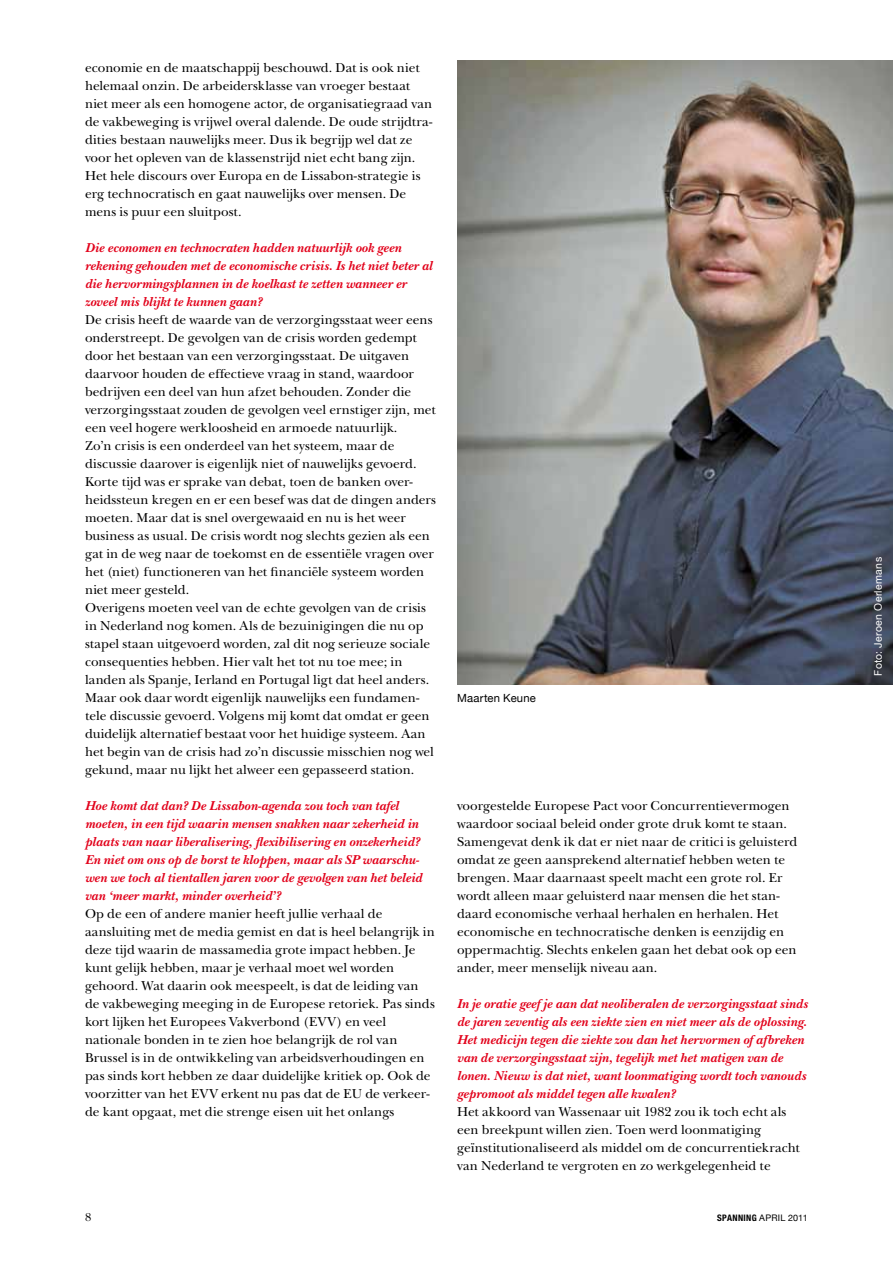
<style>
.page{position:relative;width:893px;height:1263px;background:#fff}
.page>*{position:absolute;margin:0;border:0;box-sizing:border-box;transform-origin:0 0}
.t1{font:13.5px/18px "New Baskerville Std";color:#000}
.t2{font:italic 700 13.5px/18px "New Baskerville Std";letter-spacing:.01em;color:#e2001a}
.t3{font:12px "New Baskerville Std";color:#000}
.t4{font:11.25px "Helvetica Neue";letter-spacing:.015em;color:#000}
.t5{font:10.5px "Helvetica Neue";letter-spacing:.03em;color:#fff}
.t6{font:9px "Helvetica Neue";letter-spacing:.02em;color:#000}
.s1{font-family:"Helvetica Neue LT Std";font-weight:700;font-stretch:condensed}
</style>
<div class="page">
<img style="left:457px;top:60px;width:436px;height:624px">
<p class="t1" style="left:85px;top:59px;width:349px">economie en de maatschappij beschouwd. Dat is ook niet helemaal onzin. De arbeidersklasse van vroeger bestaat niet meer als een homogene actor, de organisatiegraad van de vakbeweging is vrijwel overal dalende. De oude strijdtra&shy;dities bestaan nauwelijks meer. Dus ik begrijp wel dat ze voor het opleven van de klassenstrijd niet echt bang zijn.<br>Het hele discours over Europa en de Lissabon-strategie is erg technocratisch en gaat nauwelijks over mensen. De mens is puur een sluitpost.</p>
<p class="t2" style="left:85px;top:239px;width:349px">Die economen en technocraten hadden natuurlijk ook geen rekening gehouden met de economische crisis. Is het niet beter al die hervormingsplannen in de koelkast te zetten wanneer er zoveel mis blijkt te kunnen gaan?</p>
<p class="t1" style="left:85px;top:311px;width:352px">De crisis heeft de waarde van de verzorgingsstaat weer eens onderstreept. De gevolgen van de crisis worden gedempt door het bestaan van een verzorgingsstaat. De uitgaven daarvoor houden de effectieve vraag in stand, waardoor bedrijven een deel van hun afzet behouden. Zonder die verzorgingsstaat zouden de gevolgen veel ernstiger zijn, met een veel hogere werkloosheid en armoede natuurlijk.<br>Zo’n crisis is een onderdeel van het systeem, maar de discussie daarover is eigenlijk niet of nauwelijks gevoerd.<br>Korte tijd was er sprake van debat, toen de banken over&shy;heidssteun kregen en er een besef was dat de dingen anders moeten. Maar dat is snel overgewaaid en nu is het weer business as usual. De crisis wordt nog slechts gezien als een gat in de weg naar de toekomst en de essentiële vragen over het (niet) functioneren van het financiële systeem worden niet meer gesteld.<br>Overigens moeten veel van de echte gevolgen van de crisis in Nederland nog komen. Als de bezuinigingen die nu op stapel staan uitgevoerd worden, zal dit nog serieuze sociale consequenties hebben. Hier valt het tot nu toe mee; in landen als Spanje, Ierland en Portugal ligt dat heel anders.<br>Maar ook daar wordt eigenlijk nauwelijks een fundamen&shy;tele discussie gevoerd. Volgens mij komt dat omdat er geen duidelijk alternatief bestaat voor het huidige systeem. Aan het begin van de crisis had zo’n discussie misschien nog wel gekund, maar nu lijkt het alweer een gepasseerd station.</p>
<p class="t2" style="left:85px;top:797px;width:339px">Hoe komt dat dan? De Lissabon-agenda zou toch van tafel moeten, in een tijd waarin mensen snakken naar zekerheid in plaats van naar liberalisering, flexibilisering en onzekerheid?<br>En niet om ons op de borst te kloppen, maar als SP waarschu&shy;wen we toch al tientallen jaren voor de gevolgen van het beleid van ‘meer markt, minder overheid’?</p>
<p class="t1" style="left:85px;top:904px;width:351px">Op de een of andere manier heeft jullie verhaal de aansluiting met de media gemist en dat is heel belangrijk in deze tijd waarin de massamedia grote impact hebben. Je kunt gelijk hebben, maar je verhaal moet wel worden gehoord. Wat daarin ook meespeelt, is dat de leiding van de vakbeweging meeging in de Europese retoriek. Pas sinds kort lijken het Europees Vakverbond (EVV) en veel nationale bonden in te zien hoe belangrijk de rol van Brussel is in de ontwikkeling van arbeidsverhoudingen en pas sinds kort hebben ze daar duidelijke kritiek op. Ook de voorzitter van het EVV erkent nu pas dat de EU de verkeer&shy;de kant opgaat, met die strenge eisen uit het onlangs</p>
<p class="t4" style="left:457px;top:691px;width:80px">Maarten Keune</p>
<p class="t1" style="left:457px;top:797px;width:342px">voorgestelde Europese Pact voor Concurrentievermogen waardoor sociaal beleid onder grote druk komt te staan.<br>Samengevat denk ik dat er niet naar de critici is geluisterd omdat ze geen aansprekend alternatief hebben weten te brengen. Maar daarnaast speelt macht een grote rol. Er wordt alleen maar geluisterd naar mensen die het stan&shy;daard economische verhaal herhalen en herhalen. Het economische en technocratische denken is eenzijdig en oppermachtig. Slechts enkelen gaan het debat ook op een ander, meer menselijk niveau aan.</p>
<p class="t2" style="left:457px;top:995px;width:352px">In je oratie geef je aan dat neoliberalen de verzorgingsstaat sinds de jaren zeventig als een ziekte zien en niet meer als de oplossing.<br>Het medicijn tegen die ziekte zou dan het hervormen of afbreken van de verzorgingsstaat zijn, tegelijk met het matigen van de lonen. Nieuw is dat niet, want loonmatiging wordt toch vanouds gepromoot als middel tegen alle kwalen?</p>
<p class="t1" style="left:457px;top:1103px;width:344px">Het akkoord van Wassenaar uit 1982 zou ik toch echt als een breekpunt willen zien. Toen werd loonmatiging geïnstitutionaliseerd als middel om de concurrentiekracht van Nederland te vergroten en zo werkgelegenheid te</p>
<p class="t3" style="left:85px;top:1210px;width:8px">8</p>
<p class="t6" style="left:717px;top:1212px;width:92px"><span class="s1">SPANNING</span> april 2011</p>
<p class="t5" style="left:872px;top:675px;width:120px;rotate:-90deg">Foto: Jeroen Oerlemans</p>
</div>
